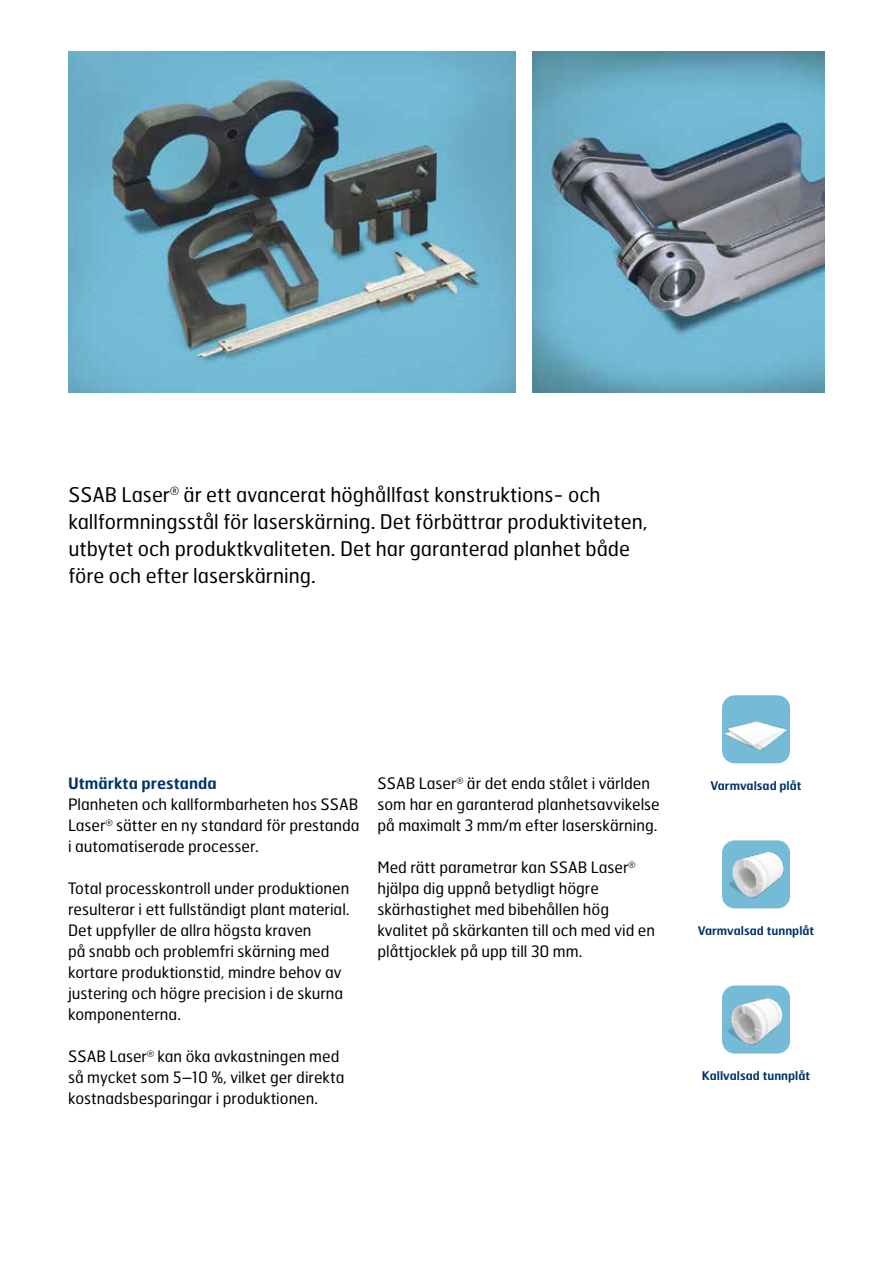
<style>
.page{position:relative;width:893px;height:1263px;background:#fff}
.page>*{position:absolute;margin:0;border:0;box-sizing:border-box;transform-origin:0 0}
.t1{font:20.25px/27px "Hermes FB";color:#000}
.t2{font:15.75px/21px "Hermes FB";color:#000}
.t3{font:600 15.75px "Hermes FB";color:#00336b}
.t4{font:600 12px "Hermes FB";color:#00336b}
</style>
<div class="page">
<img style="left:68px;top:51px;width:447px;height:341px">
<img style="left:532px;top:51px;width:293px;height:341px">
<img style="left:722px;top:985px;width:68px;height:68px">
<img style="left:722px;top:695px;width:68px;height:68px">
<img style="left:722px;top:840px;width:68px;height:68px">
<p class="t1" style="left:68px;top:481px;width:581px">SSAB Laser<sup>®</sup> är ett avancerat höghållfast konstruktions- och kallformningsstål för laserskärning. Det förbättrar produktiviteten, utbytet och produktkvaliteten. Det har garanterad planhet både före och efter laserskärning.</p>
<p class="t3" style="left:68px;top:773px;width:150px">Utmärkta prestanda</p>
<p class="t2" style="left:68px;top:793px;width:293px;text-align:justify">Planheten och kallformbarheten hos SSAB Laser<sup>®</sup> sätter en ny standard för prestanda i automatiserade processer.</p>
<p class="t2" style="left:68px;top:877px;width:283px">Total processkontroll under produktionen resulterar i ett fullständigt plant material.<br>Det uppfyller de allra högsta kraven<br>på snabb och problemfri skärning med kortare produktionstid, mindre behov av justering och högre precision i de skurna komponenterna.</p>
<p class="t2" style="left:68px;top:1045px;width:278px">SSAB Laser<sup>®</sup> kan öka avkastningen med så mycket som 5–10 %, vilket ger direkta kostnadsbesparingar i produktionen.</p>
<p class="t2" style="left:377px;top:772px;width:284px">SSAB Laser<sup>®</sup> är det enda stålet i världen som har en garanterad planhetsavvikelse på maximalt 3 mm/m efter laserskärning.</p>
<p class="t2" style="left:377px;top:856px;width:279px">Med rätt parametrar kan SSAB Laser<sup>® </sup>hjälpa dig uppnå betydligt högre skärhastighet med bibehållen hög kvalitet på skärkanten till och med vid en plåttjocklek på upp till 30 mm.</p>
<p class="t4" style="left:711px;top:777px;width:92px">Varmvalsad plåt</p>
<p class="t4" style="left:698px;top:923px;width:118px">Varmvalsad tunnplåt</p>
<p class="t4" style="left:702px;top:1068px;width:110px">Kallvalsad tunnplåt</p>
</div>
